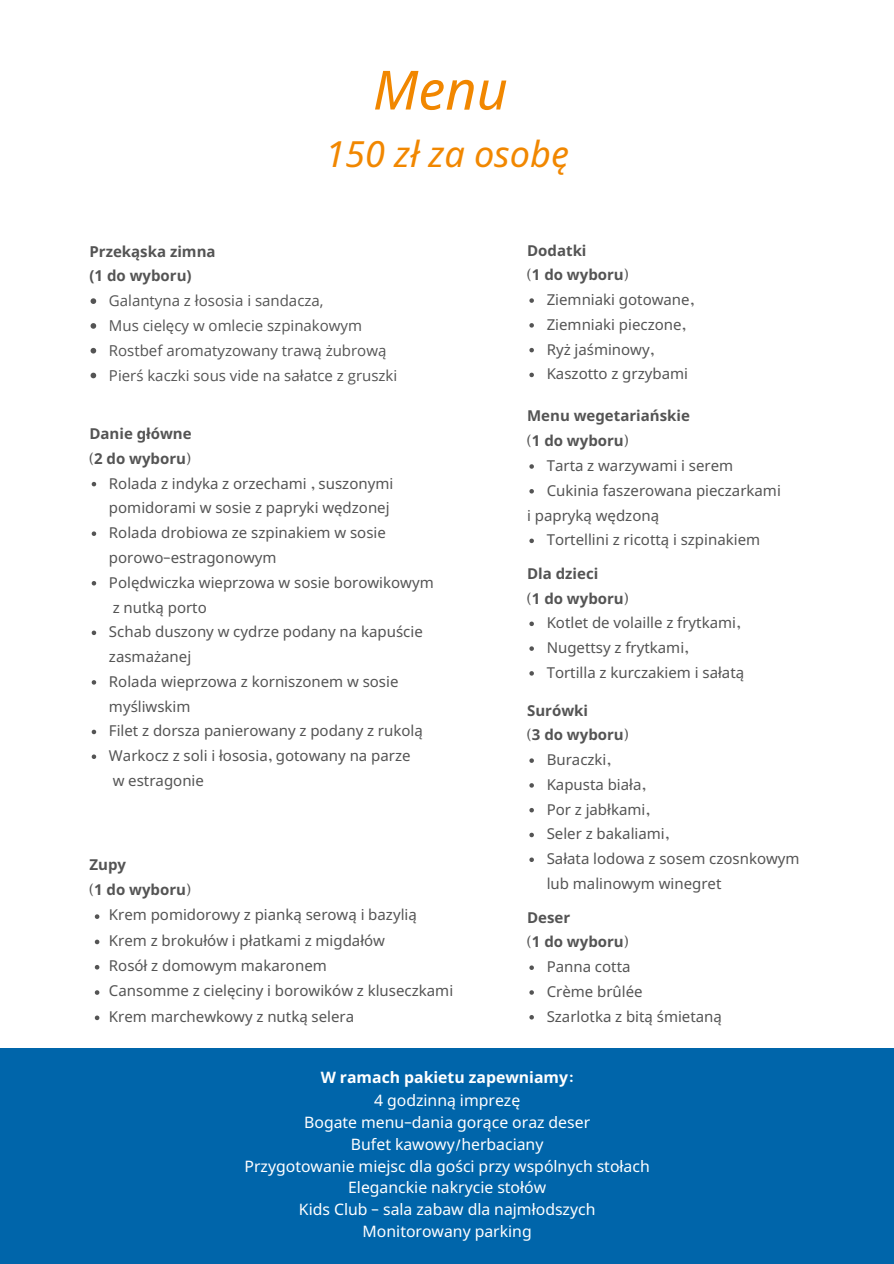
<style>
.page{position:relative;width:894px;height:1264px;background:#fff}
.page>*{position:absolute;margin:0;border:0;box-sizing:border-box;transform-origin:0 0}
.t1{font:italic 54px "Noto Sans";color:#f18700}
.t2{font:italic 36px "Noto Sans";color:#f18700}
.t3{font:15.75px/21.8px "Noto Sans";color:#fff;text-align:center}
.t4{font:700 15.75px/23.7px "Noto Sans";color:#fff;text-align:center}
.t5{font:15px/24.8px "Noto Sans";color:#545454}
.t6{font:700 15px/24.8px "Noto Sans";color:#545454}
.t7{font:15px/24.8px "Open Sans";color:#545454}
.t8{font:700 15px/24.8px "Open Sans";color:#545454}
.s1{font-family:"Ben Sen Handwriting";font-weight:400}
.s2{font-family:"Ben Sen Handwriting"}
.s3{font-weight:400}
</style>
<div class="page">
<svg style="left:95px;top:914px;width:4px;height:4px"></svg>
<svg style="left:95px;top:939px;width:4px;height:5px"></svg>
<svg style="left:95px;top:965px;width:4px;height:4px"></svg>
<svg style="left:95px;top:990px;width:4px;height:4px"></svg>
<svg style="left:95px;top:1015px;width:4px;height:5px"></svg>
<svg style="left:92px;top:482px;width:4px;height:4px"></svg>
<svg style="left:92px;top:531px;width:4px;height:5px"></svg>
<svg style="left:92px;top:581px;width:4px;height:4px"></svg>
<svg style="left:92px;top:630px;width:4px;height:5px"></svg>
<svg style="left:92px;top:680px;width:4px;height:4px"></svg>
<svg style="left:92px;top:729px;width:4px;height:5px"></svg>
<svg style="left:92px;top:754px;width:4px;height:5px"></svg>
<svg style="left:529px;top:298px;width:4px;height:5px"></svg>
<svg style="left:529px;top:323px;width:4px;height:4px"></svg>
<svg style="left:529px;top:348px;width:4px;height:4px"></svg>
<svg style="left:529px;top:372px;width:4px;height:5px"></svg>
<svg style="left:529px;top:758px;width:4px;height:5px"></svg>
<svg style="left:529px;top:783px;width:4px;height:4px"></svg>
<svg style="left:529px;top:808px;width:4px;height:4px"></svg>
<svg style="left:529px;top:832px;width:4px;height:5px"></svg>
<svg style="left:529px;top:857px;width:4px;height:5px"></svg>
<svg style="left:529px;top:621px;width:4px;height:5px"></svg>
<svg style="left:529px;top:646px;width:4px;height:5px"></svg>
<svg style="left:529px;top:671px;width:4px;height:4px"></svg>
<svg style="left:529px;top:464px;width:4px;height:5px"></svg>
<svg style="left:529px;top:489px;width:4px;height:4px"></svg>
<svg style="left:529px;top:538px;width:4px;height:5px"></svg>
<div style="left:0;top:1047px;width:893px;height:216px;background:#0065aa"></div>
<svg style="left:529px;top:965px;width:4px;height:4px"></svg>
<svg style="left:529px;top:990px;width:4px;height:4px"></svg>
<svg style="left:529px;top:1015px;width:4px;height:4px"></svg>
<svg style="left:90px;top:298px;width:6px;height:6px"></svg>
<svg style="left:90px;top:323px;width:6px;height:6px"></svg>
<svg style="left:90px;top:348px;width:6px;height:5px"></svg>
<svg style="left:90px;top:372px;width:6px;height:6px"></svg>
<p class="t8" style="left:89px;top:238px;width:128px">Przekąska zimna (1 do wyboru)</p>
<h1 class="t1" style="left:373px;top:52px;width:136px">Menu</h1>
<h2 class="t2" style="left:325px;top:129px;width:245px">150 zł za osobę</h2>
<p class="t6" style="left:527px;top:237px;width:103px">Dodatki<br><span class="s1">(</span>1 do wyboru<span class="s1">)</span></p>
<p class="t7" style="left:109px;top:288px;width:290px">Galantyna z łososia i sandacza,<br>Mus cielęcy w omlecie szpinakowym Rostbef aromatyzowany trawą żubrową Pierś kaczki sous vide na sałatce z gruszki</p>
<p class="t6" style="left:89px;top:421px;width:104px">Danie główne <span class="s1">(</span>2 do wyboru<span class="s1">)</span></p>
<p class="t5" style="left:109px;top:470px;width:326px">Rolada z indyka z orzechami <span class="s2">,</span> suszonymi pomidorami w sosie z papryki wędzonej<br>Rolada drobiowa ze szpinakiem w sosie porowo<span class="s2">-</span>estragonowym<br>Polędwiczka wieprzowa w sosie borowikowym z nutką porto<br>Schab duszony w cydrze podany na kapuście zasmażanej<br>Rolada wieprzowa z korniszonem w sosie myśliwskim<br>Filet z dorsza panierowany z podany z rukolą<br>Warkocz z soli i łososia<span class="s2">,</span> gotowany na parze<br>w estragonie</p>
<p class="t6" style="left:89px;top:851px;width:103px;line-height:25.3px">Zupy<br><span class="s1">(</span>1 do wyboru<span class="s1">)</span></p>
<p class="t5" style="left:109px;top:902px;width:345px;line-height:25.3px">Krem pomidorowy z pianką serową i bazylią Krem z brokułów i płatkami z migdałów<br>Rosół z domowym makaronem<br>Cansomme z cielęciny i borowików z kluseczkami Krem marchewkowy z nutką selera</p>
<p class="t5" style="left:546px;top:287px;width:149px">Ziemniaki gotowane<span class="s2">,<br></span>Ziemniaki pieczone<span class="s2">,<br></span>Ryż jaśminowy<span class="s2">,<br></span>Kaszotto z grzybami</p>
<p class="t6" style="left:527px;top:403px;width:164px">Menu wegetariańskie <span class="s1">(</span>1 do wyboru<span class="s1">)</span></p>
<p class="t5" style="left:546px;top:453px;width:236px">Tarta z warzywami i serem<br>Cukinia faszerowana pieczarkami</p>
<p class="t5" style="left:546px;top:527px;width:215px">Tortellini z ricottą i szpinakiem</p>
<p class="t5" style="left:527px;top:502px;width:133px">i papryką wędzoną</p>
<p class="t6" style="left:527px;top:560px;width:103px">Dla dzieci<br><span class="s1">(</span>1 do wyboru<span class="s1">)</span></p>
<p class="t5" style="left:546px;top:610px;width:199px">Kotlet de volaille z frytkami<span class="s2">,<br></span>Nugettsy z frytkami<span class="s2">,<br></span>Tortilla z kurczakiem i sałatą</p>
<p class="t6" style="left:527px;top:697px;width:103px">Surówki<br><span class="s1">(</span>3 do wyboru<span class="s1">)</span></p>
<p class="t5" style="left:546px;top:747px;width:254px">Buraczki<span class="s2">,<br></span>Kapusta biała<span class="s2">,<br></span>Por z jabłkami<span class="s2">,<br></span>Seler z bakaliami<span class="s2">,<br></span>Sałata lodowa z sosem czosnkowym lub malinowym winegret</p>
<p class="t6" style="left:527px;top:904px;width:103px">Deser<br><span class="s1">(</span>1 do wyboru<span class="s1">)</span></p>
<p class="t5" style="left:546px;top:954px;width:177px">Panna cotta<br>Crème brûlée<br>Szarlotka z bitą śmietaną</p>
<p class="t4" style="left:320px;top:1064px;width:254px">W ramach pakietu zapewniamy<span class="s1">:<br></span><span class="s3">4 godzinną imprezę</span></p>
<p class="t3" style="left:244px;top:1111px;width:406px">Bogate menu<span class="s2">-</span>dania gorące oraz deser<br>Bufet kawowy<span class="s2">/</span>herbaciany<br>Przygotowanie miejsc dla gości przy wspólnych stołach Eleganckie nakrycie stołów<br>Kids Club <span class="s2">-</span> sala zabaw dla najmłodszych Monitorowany parking</p>
</div>
